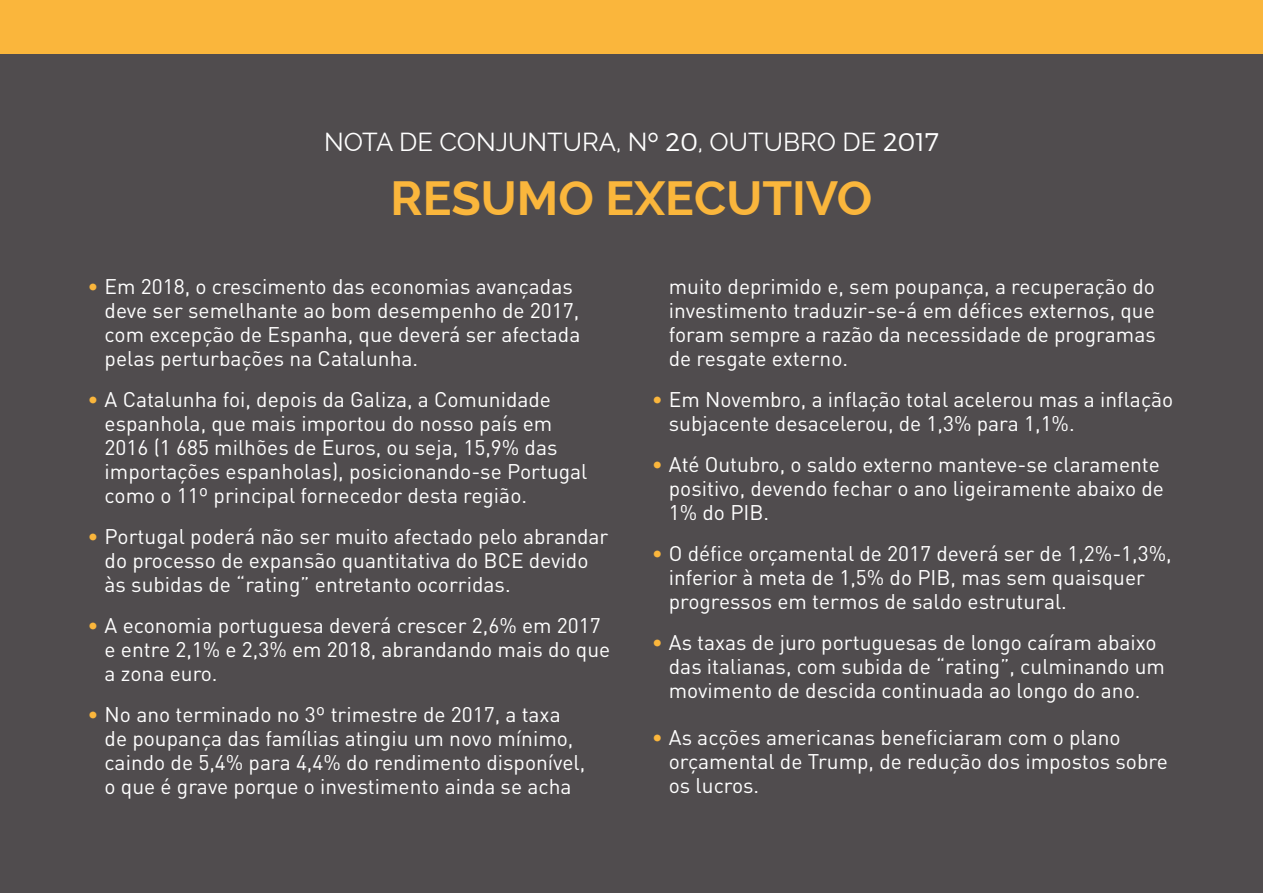
<style>
.page{position:relative;width:1263px;height:893px;background:#fff}
.page>*{position:absolute;margin:0;border:0;box-sizing:border-box;transform-origin:0 0}
.t1{font:700 48px "Raleway";color:#fab63c}
.t2{font:25.5px "Raleway";color:#fff}
.t3{font:21px/24px "DIN Pro";color:#fff}
.s1{font-family:"Montserrat";font-weight:300}
.s2{color:#fab63c}
</style>
<div class="page">
<div style="left:0;top:0;width:1263px;height:54px;background:#fab63c"></div>
<div style="left:2px;top:56px;width:1259px;height:835px;background:#504c4e"></div>
<p class="t2" style="left:324px;top:127px;width:616px">NOTA DE CONJUNTURA, Nº <span class="s1">20</span>, OUTUBRO DE <span class="s1">2017</span></p>
<h1 class="t1" style="left:390px;top:171px;width:483px">RESUMO EXECUTIVO</h1>
<p class="t3" style="left:105px;top:273px;width:477px;text-indent:-17px"><span class="s2">•</span> Em 2018, o crescimento das economias avançadas deve ser semelhante ao bom desempenho de 2017, com excepção de Espanha, que deverá ser afectada pelas perturbações na Catalunha.</p>
<p class="t3" style="left:105px;top:386px;width:484px;text-indent:-17px"><span class="s2">•</span> A Catalunha foi, depois da Galiza, a Comunidade espanhola, que mais importou do nosso país em 2016 (1 685 milhões de Euros, ou seja, 15,9% das importações espanholas), posicionando-se Portugal como o 11º principal fornecedor desta região.</p>
<p class="t3" style="left:105px;top:523px;width:505px;text-indent:-17px"><span class="s2">•</span> Portugal poderá não ser muito afectado pelo abrandar do processo de expansão quantitativa do BCE devido às subidas de “rating” entretanto ocorridas.</p>
<p class="t3" style="left:105px;top:612px;width:507px;text-indent:-17px"><span class="s2">•</span> A economia portuguesa deverá crescer 2,6% em 2017 e entre 2,1% e 2,3% em 2018, abrandando mais do que a zona euro.</p>
<p class="t3" style="left:105px;top:701px;width:482px;text-indent:-17px"><span class="s2">•</span> No ano terminado no 3º trimestre de 2017, a taxa de poupança das famílias atingiu um novo mínimo, caindo de 5,4% para 4,4% do rendimento disponível, o que é grave porque o investimento ainda se acha</p>
<p class="t3" style="left:669px;top:273px;width:488px;text-align:justify">muito deprimido e, sem poupança, a recuperação do investimento traduzir-se-á em défices externos, que foram sempre a razão da necessidade de programas de resgate externo.</p>
<p class="t3" style="left:669px;top:386px;width:506px;text-indent:-17px"><span class="s2">•</span> Em Novembro, a inflação total acelerou mas a inflação subjacente desacelerou, de 1,3% para 1,1%.</p>
<p class="t3" style="left:669px;top:451px;width:497px;text-indent:-17px"><span class="s2">•</span> Até Outubro, o saldo externo manteve-se claramente positivo, devendo fechar o ano ligeiramente abaixo de<br>1% do PIB.</p>
<p class="t3" style="left:669px;top:540px;width:504px;text-indent:-17px"><span class="s2">•</span> O défice orçamental de 2017 deverá ser de 1,2%-1,3%, inferior à meta de 1,5% do PIB, mas sem quaisquer progressos em termos de saldo estrutural.</p>
<p class="t3" style="left:669px;top:629px;width:498px;text-indent:-17px"><span class="s2">•</span> As taxas de juro portuguesas de longo caíram abaixo das italianas, com subida de “rating”, culminando um movimento de descida continuada ao longo do ano.</p>
<p class="t3" style="left:669px;top:724px;width:500px;text-indent:-17px"><span class="s2">•</span> As acções americanas beneficiaram com o plano orçamental de Trump, de redução dos impostos sobre os lucros.</p>
</div>
